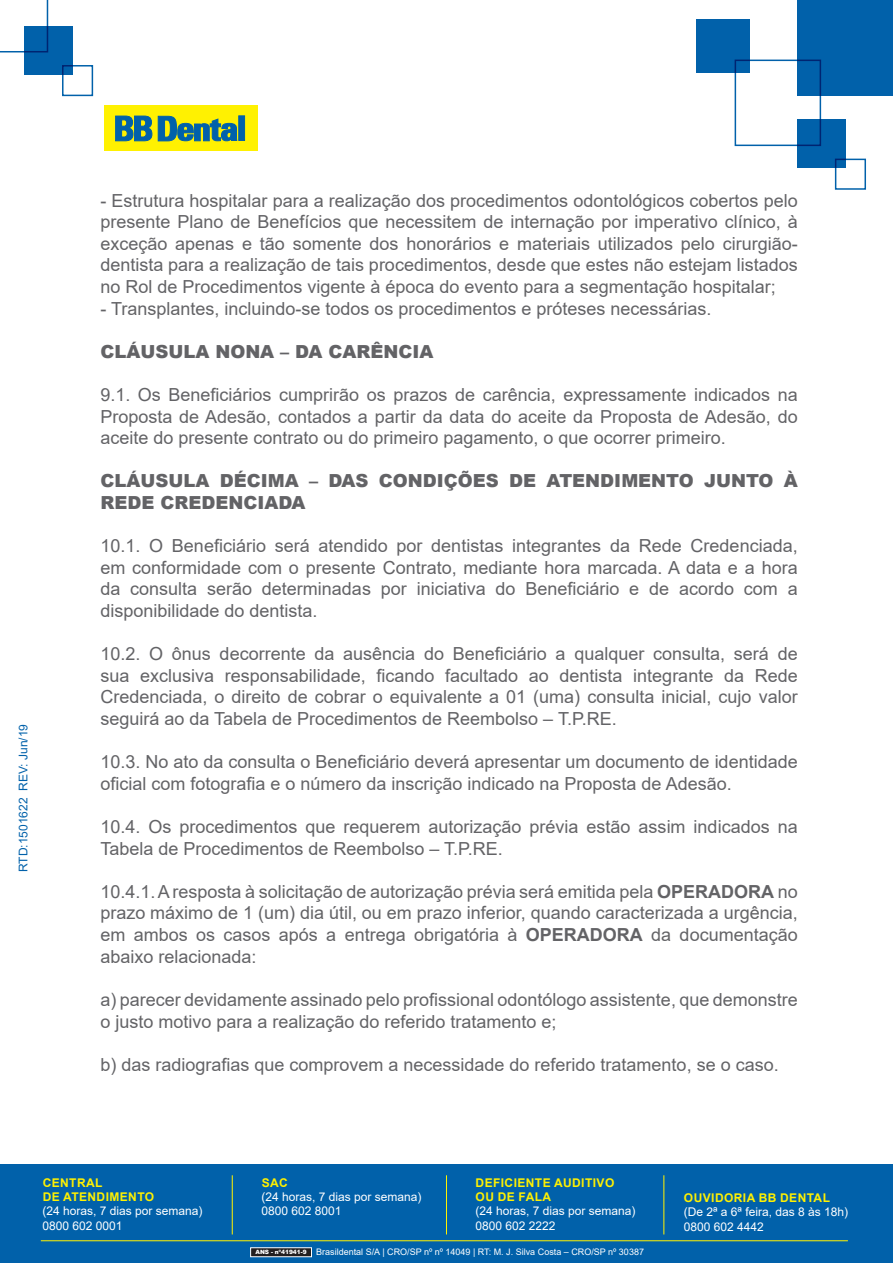
<style>
.page{position:relative;width:893px;height:1263px;background:#fff}
.page>*{position:absolute;margin:0;border:0;box-sizing:border-box;transform-origin:0 0}
.t1{font:18px/21.6px "Arial";color:#636366;text-align:justify}
.t2{font:900 18px/21.6px "Arial";color:#636366}
.t3{font:12px "Arial";color:#fff}
.t4{font:700 12px "Arial";letter-spacing:.035em;color:#fff101}
.t5{font:12px "Arial";color:#0161aa}
.t6{font:9px "Arial";color:#fff}
.t7{font:900 5.85px "Arial";color:#fff}
.s1{font-weight:700}
</style>
<div class="page">
<div style="left:0;top:1165px;width:893px;height:98px;background:#0161aa"></div>
<div style="left:798px;top:0;width:95px;height:95px;background:#0161aa"></div>
<div style="left:835px;top:159px;width:31px;height:31px;border:2px solid #0161aa"></div>
<div style="left:62px;top:65px;width:31px;height:31px;border:2px solid #0161aa"></div>
<div style="left:797px;top:119px;width:49px;height:49px;background:#0161aa"></div>
<div style="left:24px;top:26px;width:49px;height:49px;background:#0161aa"></div>
<div style="left:696px;top:19px;width:54px;height:54px;background:#0161aa"></div>
<div style="left:735px;top:60px;width:86px;height:86px;border:2px solid #0161aa"></div>
<svg style="left:0;top:0;width:48px;height:52px"></svg>
<div style="left:251px;top:1248px;width:60px;height:9px;background:#231f20"></div>
<div style="left:250px;top:1247px;width:62px;height:10px;border:1px solid #fff"></div>
<hr style="left:232px;top:1175px;width:1px;height:59px;background:#fff101">
<hr style="left:41px;top:1240px;width:807px;height:1px;background:#fff101">
<hr style="left:663px;top:1175px;width:1px;height:59px;background:#fff101">
<hr style="left:446px;top:1175px;width:1px;height:59px;background:#fff101">
<div style="left:104px;top:106px;width:153px;height:45px;background:#fff101"></div>
<svg style="left:115px;top:116px;width:37px;height:25px"></svg>
<svg style="left:158px;top:116px;width:79px;height:25px"></svg>
<div style="left:239px;top:116px;width:6px;height:25px;background:#0161aa"></div>
<p class="t5" style="left:15px;top:872px;width:150px;rotate:-90deg">RTD:1501622 REV: Jun/19</p>
<p class="t1" style="left:100px;top:189px;width:699px">- Estrutura hospitalar para a realização dos procedimentos odontológicos cobertos pelo presente Plano de Benefícios que necessitem de internação por imperativo clínico, à exceção apenas e tão somente dos honorários e materiais utilizados pelo cirurgião&shy;dentista para a realização de tais procedimentos, desde que estes não estejam listados no Rol de Procedimentos vigente à época do evento para a segmentação hospitalar;</p>
<p class="t1" style="left:100px;top:297px;width:613px">- Transplantes, incluindo-se todos os procedimentos e próteses necessárias.</p>
<p class="t2" style="left:100px;top:340px;width:335px">CLÁUSULA NONA – DA CARÊNCIA</p>
<p class="t1" style="left:100px;top:384px;width:699px">9.1. Os Beneficiários cumprirão os prazos de carência, expressamente indicados na Proposta de Adesão, contados a partir da data do aceite da Proposta de Adesão, do aceite do presente contrato ou do primeiro pagamento, o que ocorrer primeiro.</p>
<p class="t2" style="left:100px;top:470px;width:699px">CLÁUSULA DÉCIMA – DAS CONDIÇÕES DE ATENDIMENTO JUNTO À<br>REDE CREDENCIADA</p>
<p class="t1" style="left:100px;top:535px;width:699px">10.1. O Beneficiário será atendido por dentistas integrantes da Rede Credenciada, em conformidade com o presente Contrato, mediante hora marcada. A data e a hora da consulta serão determinadas por iniciativa do Beneficiário e de acordo com a disponibilidade do dentista.</p>
<p class="t1" style="left:100px;top:643px;width:699px">10.2. O ônus decorrente da ausência do Beneficiário a qualquer consulta, será de sua exclusiva responsabilidade, ficando facultado ao dentista integrante da Rede Credenciada, o direito de cobrar o equivalente a 01 (uma) consulta inicial, cujo valor seguirá ao da Tabela de Procedimentos de Reembolso – T.P.RE.</p>
<p class="t1" style="left:100px;top:751px;width:699px">10.3. No ato da consulta o Beneficiário deverá apresentar um documento de identidade oficial com fotografia e o número da inscrição indicado na Proposta de Adesão.</p>
<p class="t1" style="left:100px;top:816px;width:699px">10.4. Os procedimentos que requerem autorização prévia estão assim indicados na<br>Tabela de Procedimentos de Reembolso – T.P.RE.</p>
<p class="t1" style="left:100px;top:881px;width:699px">10.4.1. A resposta à solicitação de autorização prévia será emitida pela <span class="s1">OPERADORA</span> no prazo máximo de 1 (um) dia útil, ou em prazo inferior, quando caracterizada a urgência, em ambos os casos após a entrega obrigatória à <span class="s1">OPERADORA</span> da documentação abaixo relacionada:</p>
<p class="t1" style="left:100px;top:989px;width:699px">a) parecer devidamente assinado pelo profissional odontólogo assistente, que demonstre o justo motivo para a realização do referido tratamento e;</p>
<p class="t1" style="left:100px;top:1053px;width:680px">b) das radiografias que comprovem a necessidade do referido tratamento, se o caso.</p>
<p class="t4" style="left:43px;top:1174px;width:61px">CENTRAL</p>
<p class="t4" style="left:43px;top:1188px;width:113px">DE ATENDIMENTO</p>
<p class="t3" style="left:43px;top:1203px;width:162px">(24 horas, 7 dias por semana)</p>
<p class="t3" style="left:43px;top:1217px;width:82px">0800 602 0001</p>
<p class="t4" style="left:262px;top:1174px;width:28px">SAC</p>
<p class="t3" style="left:261px;top:1188px;width:162px">(24 horas, 7 dias por semana)</p>
<p class="t3" style="left:261px;top:1203px;width:82px">0800 602 8001</p>
<p class="t4" style="left:476px;top:1174px;width:140px">DEFICIENTE AUDITIVO</p>
<p class="t4" style="left:476px;top:1188px;width:77px">OU DE FALA</p>
<p class="t3" style="left:475px;top:1203px;width:162px">(24 horas, 7 dias por semana)</p>
<p class="t3" style="left:475px;top:1217px;width:82px">0800 602 2222</p>
<p class="t7" style="left:255px;top:1248px;width:53px">ANS - nº41941-9</p>
<p class="t6" style="left:316px;top:1246px;width:329px">Brasildental S/A | CRO/SP nº nº 14049 | RT: M. J. Silva Costa – CRO/SP nº 30387</p>
<p class="t4" style="left:684px;top:1189px;width:148px">OUVIDORIA BB DENTAL</p>
<p class="t3" style="left:684px;top:1204px;width:166px">(De 2ª a 6ª feira, das 8 às 18h)</p>
<p class="t3" style="left:684px;top:1218px;width:82px">0800 602 4442</p>
</div>
